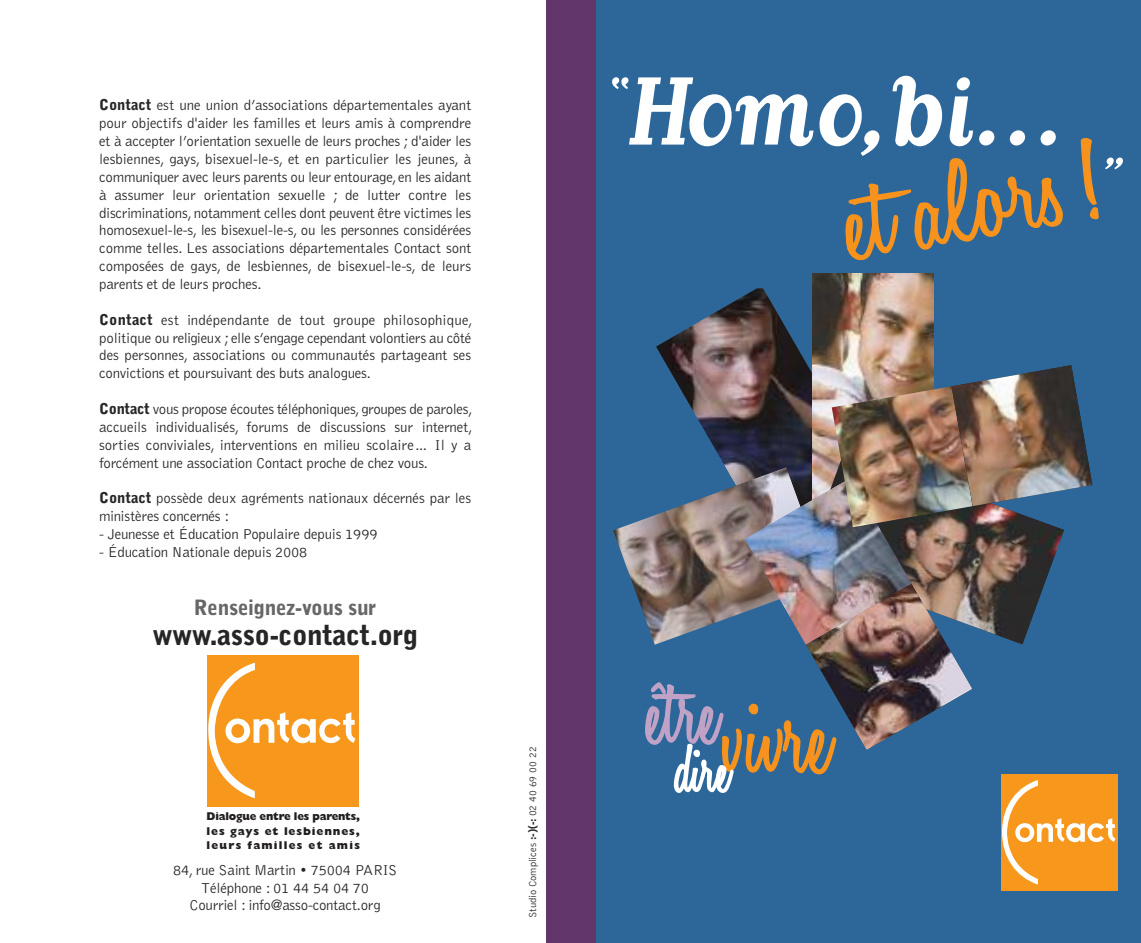
<style>
.page{position:relative;width:1141px;height:943px;background:#fff}
.page>*{position:absolute;margin:0;border:0;box-sizing:border-box;transform-origin:0 0}
.t1{font:700 113.75px "Matrix Script";letter-spacing:-.015em;color:#fff}
.t2{font:700 52.5px "Matrix Script";color:#fff}
.t3{font:900 28px "Bell Gothic";letter-spacing:-.015em;color:#272627}
.t4{font:900 21px "Bell Gothic";letter-spacing:-.02em;color:#686768}
.t5{font:300 14.88px/17.8px "Bell Gothic";letter-spacing:-.015em;color:#272627;text-align:justify}
.t6{font:800 11.38px/14.7px "Gill Sans";letter-spacing:.075em;color:#231f20;text-align:justify;scale:.96 1}
.t7{font:300 10.5px "Bell Gothic";color:#272627}
.s1{font-weight:900}
</style>
<div class="page">
<div style="left:570px;top:0;width:571px;height:943px;background:#2d6799"></div>
<img style="left:613px;top:519px;width:32px;height:98px">
<img style="left:656px;top:288px;width:151px;height:77px">
<img style="left:812px;top:274px;width:122px;height:91px">
<div style="left:1001px;top:774px;width:117px;height:117px;background:#f7981d"></div>
<div style="left:207px;top:655px;width:152px;height:151px;background:#f7981d"></div>
<svg style="left:208px;top:662px;width:147px;height:136px"></svg>
<div style="left:546px;top:0;width:49px;height:943px;background:#62366b"></div>
<img style="left:645px;top:365px;width:470px;height:519px">
<svg style="left:845px;top:158px;width:218px;height:103px"></svg>
<svg style="left:1080px;top:138px;width:19px;height:82px"></svg>
<p class="t5" style="left:99px;top:97px;width:374px"><span class="s1">Contact</span> est une union d’associations départementales ayant pour objectifs d'aider les familles et leurs amis à comprendre et à accepter l’orientation sexuelle de leurs proches ; d'aider les lesbiennes, gays, bisexuel-le-s, et en particulier les jeunes, à communiquer avec leurs parents ou leur entourage, en les aidant à assumer leur orientation sexuelle ; de lutter contre les discriminations,notamment celles dont peuvent être victimes les homosexuel-le-s, les bisexuel-le-s, ou les personnes considérées comme telles. Les associations départementales Contact sont composées de gays, de lesbiennes, de bisexuel-le-s, de leurs parents et de leurs proches.</p>
<p class="t5" style="left:99px;top:312px;width:375px"><span class="s1">Contact</span> est indépendante de tout groupe philosophique, politique ou religieux ; elle s’engage cependant volontiers au côté des personnes, associations ou communautés partageant ses convictions et poursuivant des buts analogues.</p>
<p class="t5" style="left:99px;top:401px;width:375px"><span class="s1">Contact</span> vous propose écoutes téléphoniques,groupes de paroles, accueils individualisés, forums de discussions sur internet, sorties conviviales, interventions en milieu scolaire… Il y a forcément une association Contact proche de chez vous.</p>
<p class="t5" style="left:99px;top:490px;width:374px"><span class="s1">Contact</span> possède deux agréments nationaux décernés par les ministères concernés :</p>
<p class="t5" style="left:99px;top:526px;width:280px">- Jeunesse et Éducation Populaire depuis 1999</p>
<p class="t5" style="left:99px;top:544px;width:210px">- Éducation Nationale depuis 2008</p>
<h3 class="t4" style="left:194px;top:599px;width:184px">Renseignez-vous sur</h3>
<h3 class="t3" style="left:152px;top:624px;width:267px">www.asso-contact.org</h3>
<p class="t6" style="left:207px;top:810px;width:161px">Dialogue entre les parents, les gays et lesbiennes, leurs familles et amis</p>
<p class="t5" style="left:173px;top:861px;width:226px;text-align:center">84, rue Saint Martin • 75004 PARIS<br>Téléphone : 01 44 54 04 70<br>Courriel : info@asso-contact.org</p>
<p class="t7" style="left:529px;top:918px;width:173px;rotate:-90deg">Studio Complices <span class="s1">:-)(-:</span> 02 40 69 00 22</p>
<h1 class="t1" style="left:627px;top:39px;width:441px">Homo,bi...</h1>
<h2 class="t2" style="left:606px;top:61px;width:23px">“</h2>
<h2 class="t2" style="left:1100px;top:142px;width:23px">”</h2>
</div>
